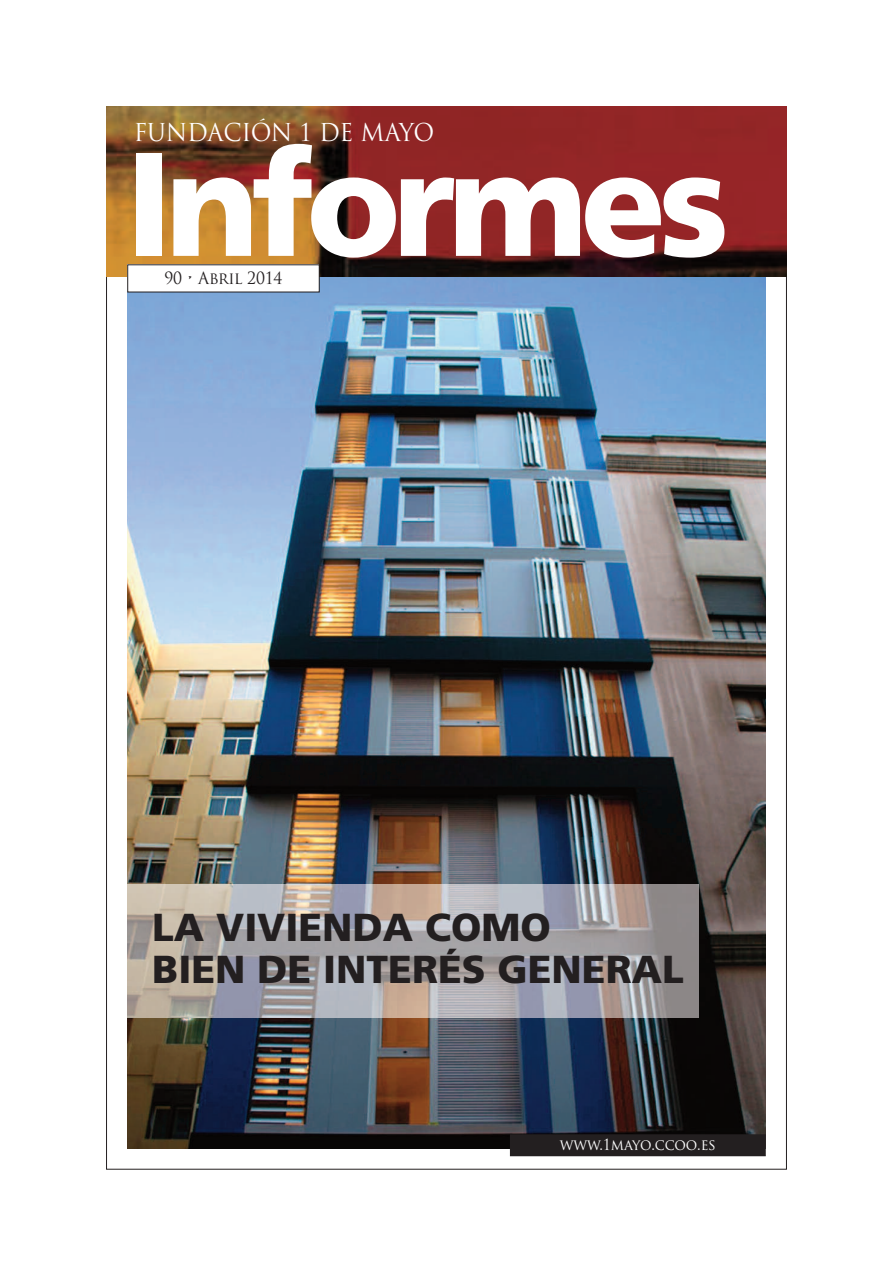
<style>
.page{position:relative;width:893px;height:1263px;background:#fff}
.page>*{position:absolute;margin:0;border:0;box-sizing:border-box;transform-origin:0 0}
.t1{font:900 147px "Frutiger";letter-spacing:-.05em;color:#fff;scale:.95 1}
.t2{font:900 39px/42px "Frutiger";color:#231f20}
.t3{font:24px "Trajan Pro";letter-spacing:-.015em;color:#fff;scale:.95 1}
.t4{font:16.5px "Trajan Pro";letter-spacing:-.01em;color:#231f20;scale:.95 1}
.t5{font:15px "Trajan Pro";letter-spacing:-.01em;color:#fff;scale:.95 1}
</style>
<div class="page">
<img style="left:128px;top:276px;width:637px;height:872px">
<img style="left:106px;top:106px;width:681px;height:170px">
<div style="left:128px;top:265px;width:191px;height:27px;background:#fff"></div>
<div style="left:511px;top:1135px;width:254px;height:20px;background:#231f20"></div>
<div style="left:510px;top:1134px;width:255px;height:22px;border:1px solid #231f20"></div>
<img style="left:128px;top:884px;width:571px;height:133px">
<p class="t3" style="left:134px;top:123px;width:318px">FUNDACIÓN 1 DE MAYO</p>
<h1 class="t1" style="left:126px;top:146px;width:636px">Informes</h1>
<p class="t4" style="left:164px;top:272px;width:126px">90 • Abril 2014</p>
<p class="t2" style="left:152px;top:909px;width:533px">LA VIVIENDA COMO<br>BIEN DE INTERÉS GENERAL</p>
<p class="t5" style="left:560px;top:1139px;width:166px">www.1mayo.ccoo.es</p>
</div>
